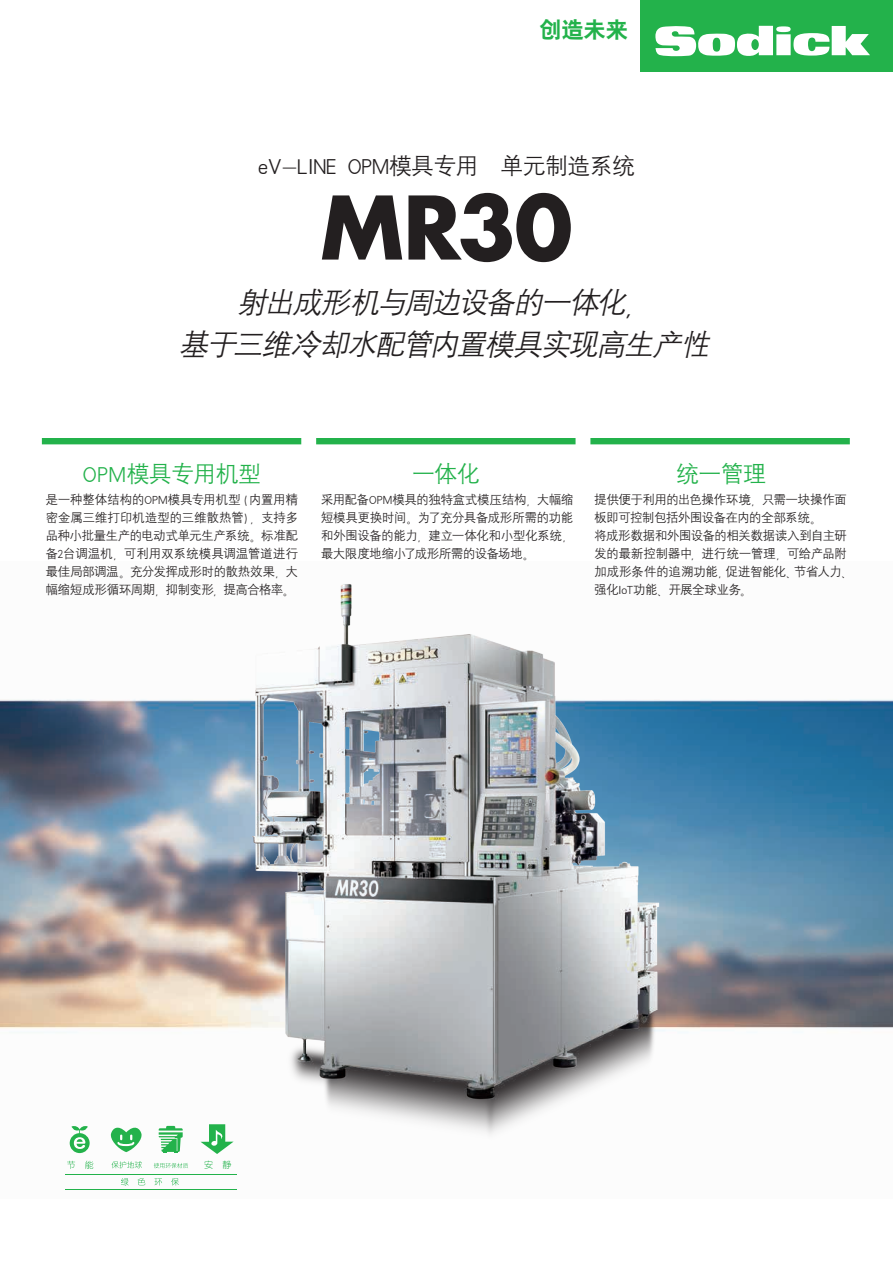
<style>
.page{position:relative;width:893px;height:1263px;background:#fff}
.page>*{position:absolute;margin:0;border:0;box-sizing:border-box;transform-origin:0 0}
.t1{font:700 85.05px "Futura";color:#231f20}
.t2{font:italic 500 28.65px/41.4px "MPHY Zhong Deng Xian Ti Gbe";color:#231f20;text-align:center}
.t3{font:500 22.35px "MPHY Zhong Deng Xian Ti Gbe";color:#231f20}
.t4{font:500 22.35px "MPHY Zhong Deng Xian Ti Gbe";color:#23b24b}
.t5{font:700 22.35px "MPHY Da Hei Ti Gbe";color:#23b24b}
.t6{font:500 12.15px/18px "MPHY Zhong Deng Xian Ti Gbe";letter-spacing:-.005em;color:#231f20;text-align:justify}
.t7{font:9px "DFP Yuan W3 G Bpc EUC H";color:#23b24b}
</style>
<div class="page">
<img style="left:0;top:699px;width:893px;height:487px">
<img style="left:187px;top:584px;width:486px;height:588px">
<div style="left:640px;top:0;width:253px;height:72px;background:#23b24b"></div>
<svg style="left:655px;top:25px;width:215px;height:31px"></svg>
<hr style="left:65px;top:1189px;width:172px;height:1px;background:#23b24b">
<hr style="left:65px;top:1174px;width:172px;height:1px;background:#23b24b">
<div style="left:70px;top:1133px;width:20px;height:20px;background:#23b24b;border-radius:50%"></div>
<svg style="left:72px;top:1125px;width:16px;height:24px"></svg>
<svg style="left:159px;top:1126px;width:24px;height:27px"></svg>
<svg style="left:110px;top:1124px;width:33px;height:28px"></svg>
<svg style="left:67px;top:1161px;width:8px;height:8px"></svg>
<svg style="left:85px;top:1161px;width:8px;height:8px"></svg>
<svg style="left:154px;top:1163px;width:34px;height:5px"></svg>
<svg style="left:112px;top:1161px;width:30px;height:7px"></svg>
<svg style="left:121px;top:1178px;width:8px;height:7px"></svg>
<svg style="left:138px;top:1178px;width:7px;height:7px"></svg>
<svg style="left:154px;top:1178px;width:8px;height:7px"></svg>
<svg style="left:171px;top:1178px;width:8px;height:7px"></svg>
<svg style="left:201px;top:1124px;width:33px;height:30px"></svg>
<div style="left:42px;top:438px;width:259px;height:6px;background:#23b24b"></div>
<div style="left:316px;top:438px;width:260px;height:6px;background:#23b24b"></div>
<div style="left:590px;top:438px;width:260px;height:6px;background:#23b24b"></div>
<h3 class="t5" style="left:539px;top:17px;width:91px">创造未来</h3>
<h3 class="t3" style="left:258px;top:153px;width:378px">eV-LINE OPM模具专用 单元制造系统</h3>
<h1 class="t1" style="left:320px;top:171px;width:254px">MR30</h1>
<h2 class="t2" style="left:179px;top:282px;width:539px">射出成形机与周边设备的一体化，<br>基于三维冷却水配管内置模具实现高生产性</h2>
<h3 class="t4" style="left:83px;top:461px;width:179px">OPM模具专用机型</h3>
<h3 class="t4" style="left:412px;top:461px;width:68px">一体化</h3>
<h3 class="t4" style="left:677px;top:461px;width:91px">统一管理</h3>
<p class="t6" style="left:46px;top:491px;width:254px">是一种整体结构的OPM模具专用机型（内置用精密金属三维打印机造型的三维散热管），支持多品种小批量生产的电动式单元生产系统。标准配备2台调温机，可利用双系统模具调温管道进行最佳局部调温。充分发挥成形时的散热效果，大幅缩短成形循环周期，抑制变形，提高合格率。</p>
<p class="t6" style="left:321px;top:491px;width:254px">采用配备OPM模具的独特盒式模压结构，大幅缩短模具更换时间。为了充分具备成形所需的功能和外围设备的能力，建立一体化和小型化系统，最大限度地缩小了成形所需的设备场地。</p>
<p class="t6" style="left:594px;top:491px;width:260px;text-align:left">提供便于利用的出色操作环境，只需一块操作面板即可控制包括外围设备在内的全部系统。<br>将成形数据和外围设备的相关数据读入到自主研发的最新控制器中，进行统一管理，可给产品附加成形条件的追溯功能，促进智能化、节省人力、强化IoT功能、开展全球业务。</p>
<p class="t7" style="left:204px;top:1160px;width:29px">安　静</p>
</div>
